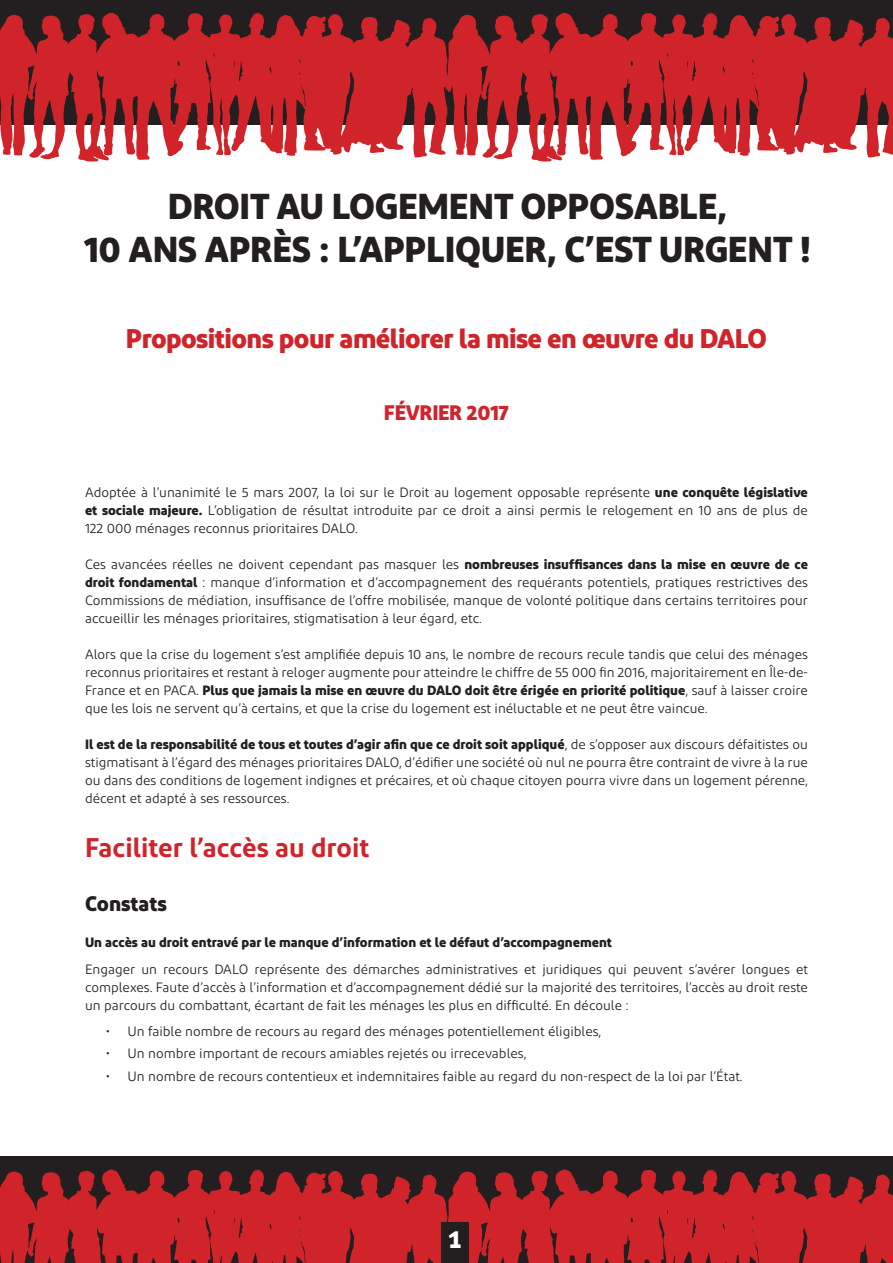
<style>
.page{position:relative;width:893px;height:1263px;background:#fff}
.page>*{position:absolute;margin:0;border:0;box-sizing:border-box;transform-origin:0 0}
.t1{font:700 36px/43.2px "Diodrum";letter-spacing:-.01em;color:#231f20;text-align:center}
.t2{font:32.4px "Meta Bold Caps";color:#fff}
.t3{font:700 27px "Diodrum";letter-spacing:-.02em;color:#d1232a}
.t4{font:600 27px "Diodrum";color:#d1232a}
.t5{font:700 21px "Diodrum";letter-spacing:-.02em;color:#d1232a}
.t6{font:700 21px "Diodrum";color:#231f20}
.t7{font:13.5px/18px "Diodrum";color:#231f20;text-align:justify}
.t8{font:700 13.5px "Diodrum";color:#231f20}
.s1{font-weight:700}
</style>
<div class="page">
<div style="left:0;top:1157px;width:893px;height:106px;background:#231f20"></div>
<svg style="left:0;top:1169px;width:893px;height:94px"></svg>
<div style="left:0;top:0;width:893px;height:124px;background:#231f20"></div>
<svg style="left:0;top:12px;width:445px;height:150px;fill:#d1232a"></svg>
<svg style="left:445px;top:12px;width:448px;height:150px;fill:#d1232a"></svg>
<div style="left:441px;top:1222px;width:28px;height:41px;background:#231f20"></div>
<h1 class="t1" style="left:84px;top:184px;width:729px">DROIT AU LOGEMENT OPPOSABLE,<br>10 ANS APRÈS : L’APPLIQUER, C’EST URGENT !</h1>
<h3 class="t3" style="left:126px;top:321px;width:643px">Propositions pour améliorer la mise en œuvre du DALO</h3>
<h3 class="t5" style="left:384px;top:399px;width:127px">FÉVRIER 2017</h3>
<p class="t7" style="left:85px;top:483px;width:724px">Adoptée à l’unanimité le 5 mars 2007, la loi sur le Droit au logement opposable représente <span class="s1">une conquête législative et sociale majeure.</span> L’obligation de résultat introduite par ce droit a ainsi permis le relogement en 10 ans de plus de 122 000 ménages reconnus prioritaires DALO.</p>
<p class="t7" style="left:85px;top:555px;width:724px">Ces avancées réelles ne doivent cependant pas masquer les <span class="s1">nombreuses insuffisances dans la mise en œuvre de ce droit fondamental</span> : manque d’information et d’accompagnement des requérants potentiels, pratiques restrictives des Commissions de médiation, insuffisance de l’offre mobilisée, manque de volonté politique dans certains territoires pour accueillir les ménages prioritaires, stigmatisation à leur égard, etc.</p>
<p class="t7" style="left:85px;top:645px;width:724px">Alors que la crise du logement s’est amplifiée depuis 10 ans, le nombre de recours recule tandis que celui des ménages reconnus prioritaires et restant à reloger augmente pour atteindre le chiffre de 55 000 fin 2016, majoritairement en Île-de-France et en PACA. <span class="s1">Plus que jamais la mise en œuvre du DALO doit être érigée en priorité politique</span>, sauf à laisser croire que les lois ne servent qu’à certains, et que la crise du logement est inéluctable et ne peut être vaincue.</p>
<p class="t7" style="left:85px;top:735px;width:724px"><span class="s1">Il est de la responsabilité de tous et toutes d’agir afin que ce droit soit appliqué</span>, de s’opposer aux discours défaitistes ou stigmatisant à l’égard des ménages prioritaires DALO, d’édifier une société où nul ne pourra être contraint de vivre à la rue ou dans des conditions de logement indignes et précaires, et où chaque citoyen pourra vivre dans un logement pérenne, décent et adapté à ses ressources.</p>
<h3 class="t4" style="left:85px;top:830px;width:286px">Faciliter l’accès au droit</h3>
<h3 class="t6" style="left:85px;top:890px;width:83px">Constats</h3>
<p class="t8" style="left:85px;top:933px;width:529px">Un accès au droit entravé par le manque d’information et le défaut d’accompagnement</p>
<p class="t7" style="left:85px;top:960px;width:724px">Engager un recours DALO représente des démarches administratives et juridiques qui peuvent s’avérer longues et complexes. Faute d’accès à l’information et d’accompagnement dédié sur la majorité des territoires, l’accès au droit reste un parcours du combattant, écartant de fait les ménages les plus en difficulté. En découle :</p>
<p class="t7" style="left:106px;top:1022px;width:497px">• Un faible nombre de recours au regard des ménages potentiellement éligibles,</p>
<p class="t7" style="left:106px;top:1044px;width:422px">• Un nombre important de recours amiables rejetés ou irrecevables,</p>
<p class="t7" style="left:106px;top:1067px;width:638px">• Un nombre de recours contentieux et indemnitaires faible au regard du non-respect de la loi par l’État.</p>
<h2 class="t2" style="left:448px;top:1218px;width:15px">1</h2>
</div>
